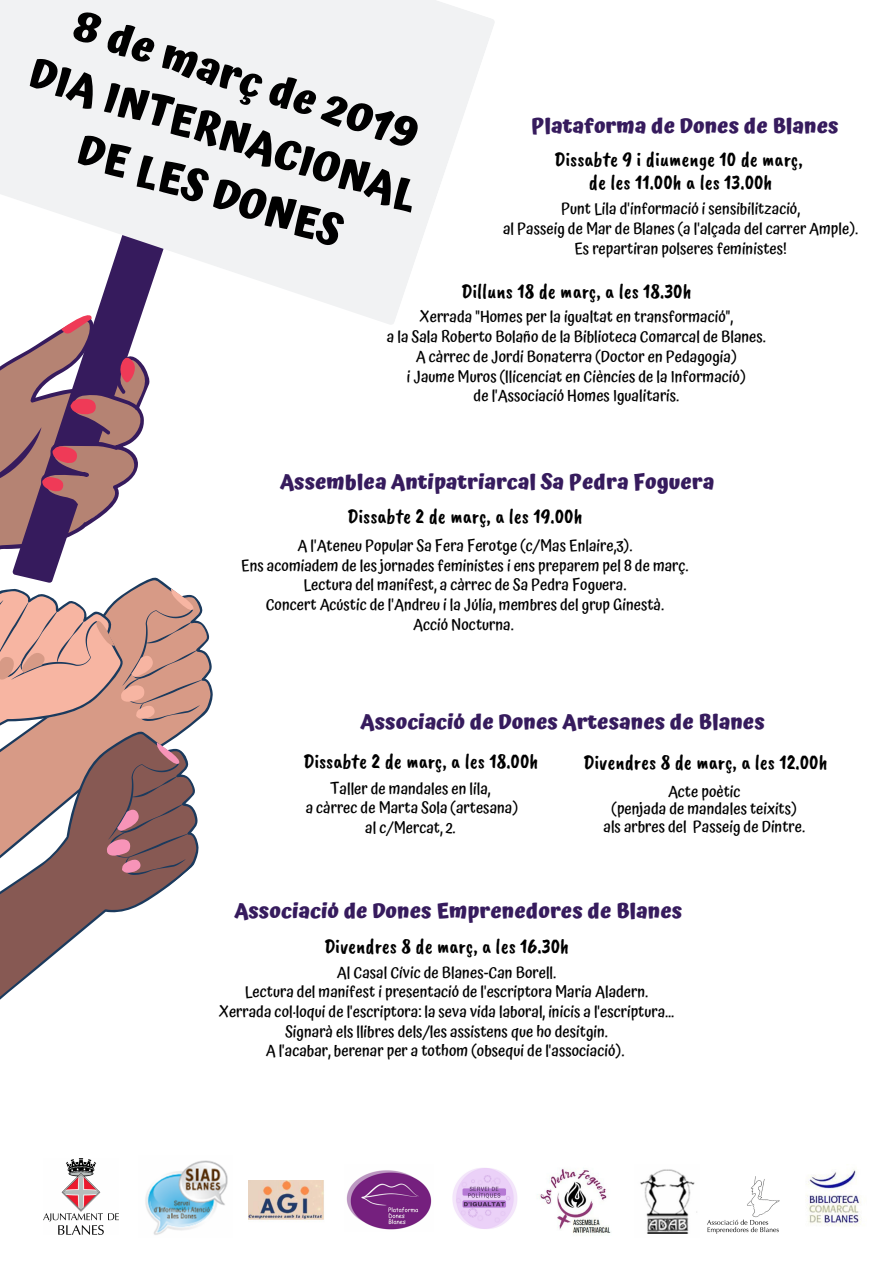
<style>
.page{position:relative;width:893px;height:1263px;background:#fff}
.page>*{position:absolute;margin:0;border:0;box-sizing:border-box;transform-origin:0 0}
.t1{font:700 42px/58.2px "Atma";color:#000;text-align:center}
.t2{font:21.08px "Caveat Brush";color:#000}
.t3{font:700 21px "Atma";color:#361b5d}
.t4{font:21px/23.1px "Caveat Brush";color:#000;text-align:center}
.t5{font:500 15.75px/19.7px "Atma";color:#000;text-align:center}
</style>
<div class="page">
<svg style="left:9px;top:538px;width:58px;height:10px"></svg>
<svg style="left:0;top:0;width:495px;height:325px;fill:#f1f2f3"></svg>
<svg style="left:0;top:298px;width:174px;height:240px"></svg>
<svg style="left:203px;top:624px;width:10px;height:88px"></svg>
<svg style="left:0;top:712px;width:207px;height:288px"></svg>
<svg style="left:0;top:548px;width:203px;height:346px"></svg>
<img style="left:537px;top:1168px;width:74px;height:68px">
<img style="left:806px;top:1169px;width:55px;height:58px">
<img style="left:707px;top:1176px;width:73px;height:57px">
<img style="left:640px;top:1169px;width:57px;height:65px">
<img style="left:452px;top:1168px;width:65px;height:61px">
<img style="left:44px;top:1159px;width:74px;height:75px">
<img style="left:346px;top:1170px;width:86px;height:60px">
<img style="left:145px;top:1160px;width:83px;height:75px">
<img style="left:248px;top:1180px;width:76px;height:42px">
<h1 class="t1" style="left:58px;top:-12px;width:406px;rotate:18deg">8 de març de 2019<br>DIA INTERNACIONAL<br>DE LES DONES</h1>
<h3 class="t3" style="left:531px;top:113px;width:309px">Plataforma de Dones de Blanes</h3>
<h3 class="t4" style="left:554px;top:148px;width:250px">Dissabte 9 i diumenge 10 de març, de les 11.00h a les 13.00h</h3>
<p class="t5" style="left:503px;top:199px;width:357px">Punt Lila d'informació i sensibilització,<br>al Passeig de Mar de Blanes (a l'alçada del carrer Ample).<br>Es repartiran polseres feministes!</p>
<h3 class="t4" style="left:461px;top:279px;width:232px">Dilluns 18 de març, a les 18.30h</h3>
<p class="t5" style="left:387px;top:307px;width:380px">Xerrada "Homes per la igualtat en transformació",<br>a la Sala Roberto Bolaño de la Biblioteca Comarcal de Blanes.<br>A càrrec de Jordi Bonaterra (Doctor en Pedagogia)<br>i Jaume Muros (llicenciat en Ciències de la Informació)<br>de l'Associació Homes Igualitaris.</p>
<h3 class="t3" style="left:280px;top:470px;width:436px">Assemblea Antipatriarcal Sa Pedra Foguera</h3>
<h2 class="t2" style="left:347px;top:503px;width:237px">Dissabte 2 de març, a les 19.00h</h2>
<p class="t5" style="left:241px;top:536px;width:449px">A l'Ateneu Popular Sa Fera Ferotge (c/Mas Enlaire,3).<br>Ens acomiadem de les jornades feministes i ens preparem pel 8 de març.<br>Lectura del manifest, a càrrec de Sa Pedra Foguera.<br>Concert Acústic de l'Andreu i la Júlia, membres del grup Ginestà.<br>Acció Nocturna.</p>
<h3 class="t3" style="left:360px;top:710px;width:406px">Associació de Dones Artesanes de Blanes</h3>
<h2 class="t2" style="left:303px;top:748px;width:237px">Dissabte 2 de març, a les 18.00h</h2>
<p class="t5" style="left:306px;top:778px;width:214px">Taller de mandales en lila,<br>a càrrec de Marta Sola (artesana) al c/Mercat, 2.</p>
<h2 class="t2" style="left:583px;top:748px;width:246px">Divendres 8 de març, a les 12.00h</h2>
<p class="t5" style="left:603px;top:782px;width:203px;line-height:17.5px">Acte poètic<br>(penjada de mandales teixits) als arbres del Passeig de Dintre.</p>
<h3 class="t3" style="left:234px;top:898px;width:449px">Associació de Dones Emprenedores de Blanes</h3>
<h2 class="t2" style="left:324px;top:932px;width:247px">Divendres 8 de març, a les 16.30h</h2>
<p class="t5" style="left:219px;top:962px;width:457px">Al Casal Cívic de Blanes-Can Borell.<br>Lectura del manifest i presentació de l'escriptora Maria Aladern.<br>Xerrada col·loqui de l'escriptora: la seva vida laboral, inicis a l'escriptura...<br>Signarà els llibres dels/les assistens que ho desitgin.<br>A l'acabar, berenar per a tothom (obsequi de l'associació).</p>
</div>
